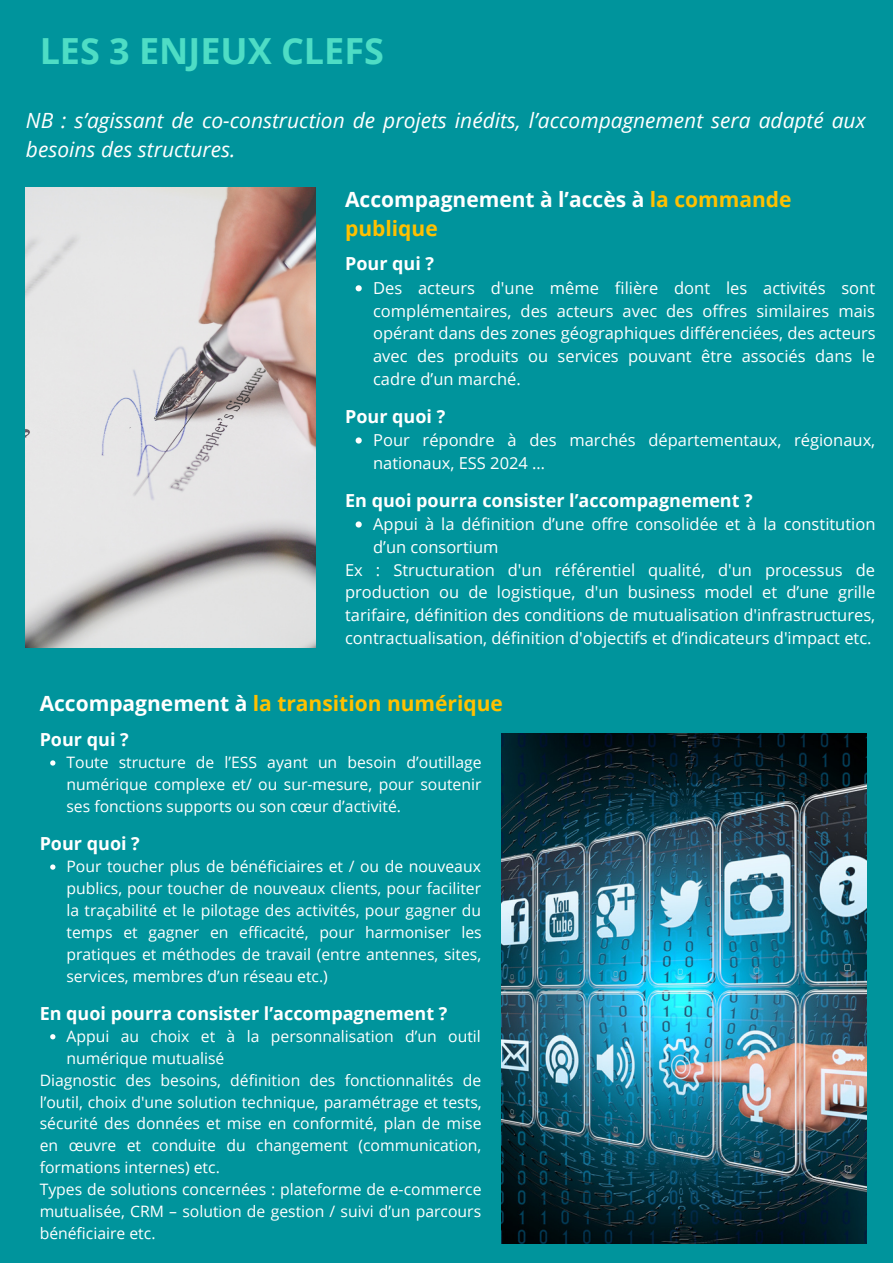
<style>
.page{position:relative;width:893px;height:1264px;background:#fff}
.page>*{position:absolute;margin:0;border:0;box-sizing:border-box;transform-origin:0 0}
.t1{font:700 36px "Open Sans";color:#4eddc5}
.t2{font:italic 21px/29.2px "Open Sans";color:#fff}
.t3{font:700 21px/29.2px "Open Sans";color:#fff}
.t4{font:700 21px "Open Sans";color:#ffc000}
.t5{font:700 18px "Open Sans";color:#fff}
.t6{font:16.5px/22.8px "Open Sans";color:#fff;text-align:justify}
.t7{font:15.75px/21.9px "Open Sans";color:#fff;text-align:justify}
.s1{color:#ffc000}
.s2{color:#fff}
</style>
<div class="page">
<div style="left:0;top:0;width:892px;height:1262px;background:#00949c"></div>
<img style="left:26px;top:188px;width:289px;height:459px">
<svg style="left:355px;top:285px;width:7px;height:6px"></svg>
<svg style="left:355px;top:437px;width:7px;height:6px"></svg>
<svg style="left:355px;top:521px;width:7px;height:6px"></svg>
<svg style="left:50px;top:760px;width:5px;height:5px"></svg>
<svg style="left:50px;top:864px;width:5px;height:5px"></svg>
<svg style="left:50px;top:1034px;width:5px;height:5px"></svg>
<img style="left:502px;top:733px;width:364px;height:509px">
<p class="t1" style="left:40px;top:25px;width:346px">LES 3 ENJEUX CLEFS</p>
<p class="t2" style="left:26px;top:105px;width:841px">NB : s’agissant de co-construction de projets inédits, l’accompagnement sera adapté aux besoins des structures.</p>
<p class="t3" style="left:345px;top:184px;width:448px">Accompagnement à l’accès à <span class="s1">la commande publique</span></p>
<p class="t5" style="left:345px;top:251px;width:90px">Pour qui ?</p>
<p class="t6" style="left:373px;top:276px;width:504px">Des acteurs d'une même filière dont les activités sont complémentaires, des acteurs avec des offres similaires mais opérant dans des zones géographiques différenciées, des acteurs avec des produits ou services pouvant être associés dans le cadre d’un marché.</p>
<p class="t5" style="left:345px;top:403px;width:102px">Pour quoi ?</p>
<p class="t6" style="left:373px;top:428px;width:503px">Pour répondre à des marchés départementaux, régionaux, nationaux, ESS 2024 …</p>
<p class="t5" style="left:345px;top:487px;width:409px">En quoi pourra consister l’accompagnement ?</p>
<p class="t6" style="left:373px;top:512px;width:504px">Appui à la définition d’une offre consolidée et à la constitution d’un consortium</p>
<p class="t6" style="left:345px;top:558px;width:532px">Ex : Structuration d'un référentiel qualité, d'un processus de production ou de logistique, d'un business model et d’une grille tarifaire, définition des conditions de mutualisation d'infrastructures, contractualisation, définition d'objectifs et d’indicateurs d'impact etc.</p>
<p class="t4" style="left:40px;top:688px;width:465px"><span class="s2">Accompagnement à</span> la transition numérique</p>
<p class="t5" style="left:40px;top:727px;width:90px">Pour qui ?</p>
<p class="t7" style="left:66px;top:751px;width:417px">Toute structure de l’ESS ayant un besoin d’outillage numérique complexe et/ ou sur-mesure, pour soutenir ses fonctions supports ou son cœur d’activité.</p>
<p class="t5" style="left:40px;top:831px;width:102px">Pour quoi ?</p>
<p class="t7" style="left:66px;top:855px;width:416px">Pour toucher plus de bénéficiaires et / ou de nouveaux publics, pour toucher de nouveaux clients, pour faciliter la traçabilité et le pilotage des activités, pour gagner du temps et gagner en efficacité, pour harmoniser les pratiques et méthodes de travail (entre antennes, sites, services, membres d’un réseau etc.)</p>
<p class="t5" style="left:40px;top:1000px;width:409px">En quoi pourra consister l’accompagnement ?</p>
<p class="t7" style="left:66px;top:1024px;width:416px">Appui au choix et à la personnalisation d’un outil numérique mutualisé</p>
<p class="t7" style="left:40px;top:1068px;width:443px">Diagnostic des besoins, définition des fonctionnalités de l’outil, choix d'une solution technique, paramétrage et tests, sécurité des données et mise en conformité, plan de mise en œuvre et conduite du changement (communication, formations internes) etc.</p>
<p class="t7" style="left:40px;top:1177px;width:443px">Types de solutions concernées : plateforme de e-commerce mutualisée, CRM – solution de gestion / suivi d’un parcours bénéficiaire etc.</p>
</div>
